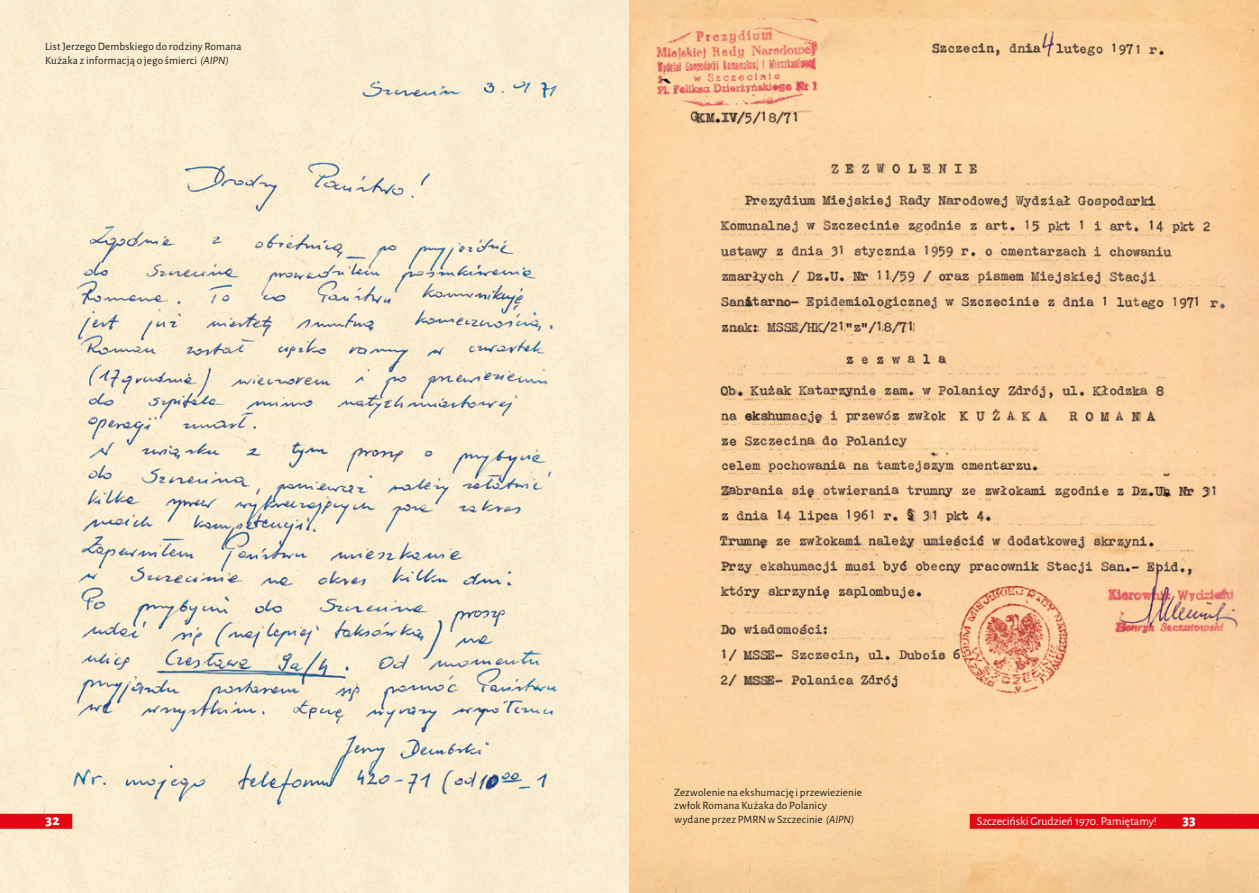
<style>
.page{position:relative;width:1259px;height:893px;background:#fff}
.page>*{position:absolute;margin:0;border:0;box-sizing:border-box;transform-origin:0 0}
.t1{font:800 15px "Alegreya Sans";color:#fff}
.t2{font:12px "Alegreya Sans";color:#fff}
.Podpisy{font:11.25px/13.5px "Alegreya Sans";letter-spacing:.01em;color:#1d1d1b}
.s1{font-style:italic}
</style>
<div class="page">
<img style="left:0;top:0;width:629px;height:893px">
<svg style="left:629px;top:0;width:630px;height:893px;background:#f2ca9b"></svg>
<div style="left:0;top:814px;width:72px;height:15px;background:#e30613"></div>
<div style="left:969px;top:814px;width:290px;height:15px;background:#e30613"></div>
<p class="Podpisy" style="left:45px;top:39px;width:198px">List Jerzego Dembskiego do rodziny Romana<br>Kużaka z informacją o jego śmierci <span class="s1">(AIPN)</span></p>
<p class="Podpisy" style="left:674px;top:785px;width:189px">Zezwolenie na ekshumację i przewiezienie zwłok Romana Kużaka do Polanicy</p>
<h1 class="t1" style="left:45px;top:809px;width:16px">32</h1>
<p class="Podpisy" style="left:674px;top:812px;width:181px">wydane przez PMRN w Szczecinie <span class="s1">(AIPN)</span></p>
<p class="t2" style="left:977px;top:813px;width:181px">Szczeciński Grudzień 1970. Pamiętamy!</p>
<h1 class="t1" style="left:1182px;top:809px;width:15px">33</h1>
</div>
